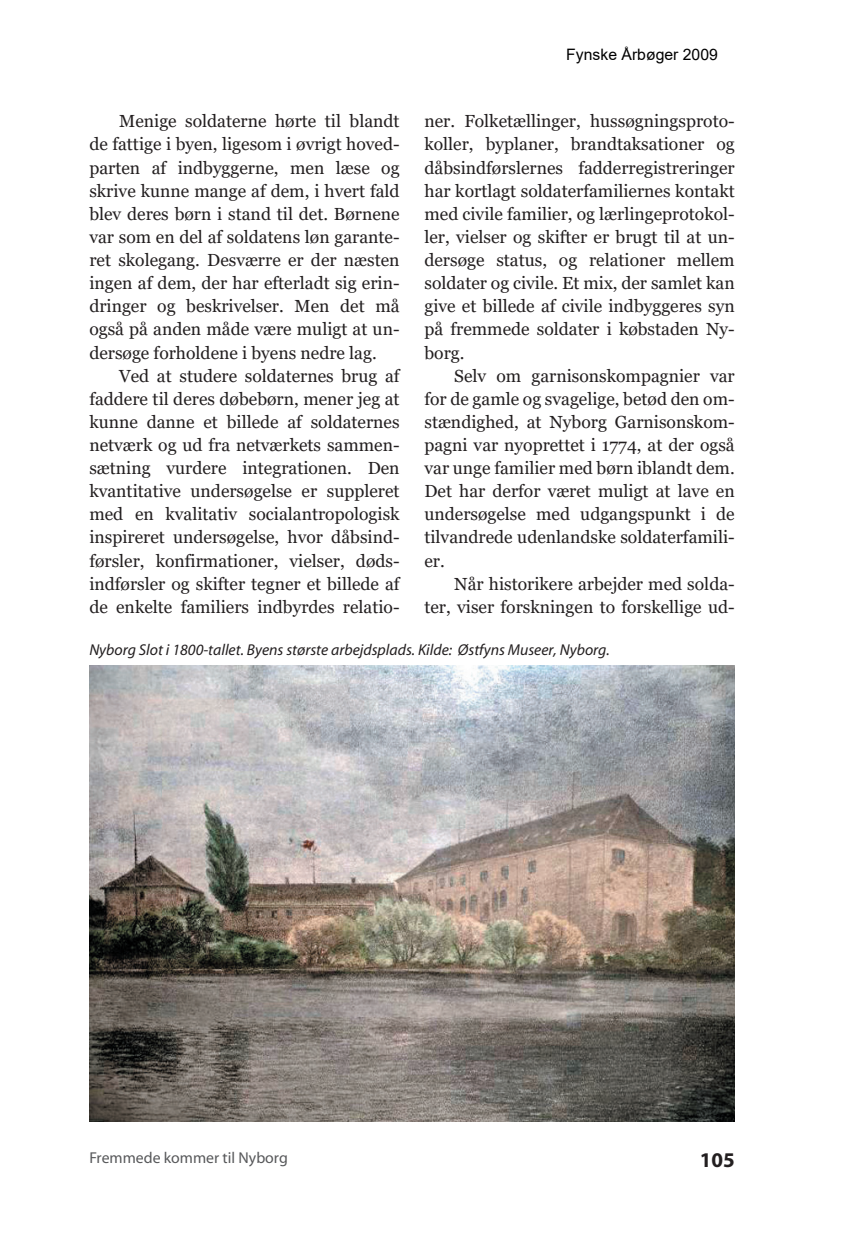
<style>
.page{position:relative;width:844px;height:1241px;background:#fff}
.page>*{position:absolute;margin:0;border:0;box-sizing:border-box;transform-origin:0 0}
.t1{font:700 21px "Myriad";color:#231f20}
.t2{font:17.5px/23.1px "Georgia";color:#231f20;text-align:justify}
.Billedtekst{font:italic 15.75px "Myriad";color:#231f20}
.t3{font:15.75px "Myriad";color:#57585a}
.t4{font:15.75px "Arial";color:#000}
</style>
<div class="page">
<img style="left:89px;top:665px;width:645px;height:456px">
<p class="t4" style="left:566px;top:43px;width:153px">Fynske Årbøger 2009</p>
<p class="t2" style="left:424px;top:110px;width:312px">ner. Folketællinger, hussøgningsproto&shy;koller, byplaner, brandtaksationer og dåbsindførslernes fadderregistreringer har kortlagt soldaterfamiliernes kontakt med civile familier, og lærlingeprotokol&shy;ler, vielser og skifter er brugt til at un&shy;dersøge status, og relationer mellem soldater og civile. Et mix, der samlet kan give et billede af civile indbyggeres syn på fremmede soldater i købstaden Ny&shy;borg.</p>
<p class="t2" style="left:424px;top:364px;width:312px;text-indent:30px">Selv om garnisonskompagnier var for de gamle og svagelige, betød den om&shy;stændighed, at Nyborg Garnisonskom&shy;pagni var nyoprettet i 1774, at der også var unge familier med børn iblandt dem.<br>Det har derfor været muligt at lave en undersøgelse med udgangspunkt i de tilvandrede udenlandske soldaterfamili&shy;er.</p>
<p class="t2" style="left:424px;top:572px;width:312px;text-align:right">Når historikere arbejder med solda&shy;ter, viser forskningen to forskellige ud-</p>
<p class="Billedtekst" style="left:89px;top:642px;width:522px">Nyborg Slot i 1800-tallet. Byens største arbejdsplads. Kilde: Østfyns Museer, Nyborg.</p>
<p class="t2" style="left:119px;top:110px;width:282px">Menige soldaterne hørte til blandt</p>
<p class="t2" style="left:89px;top:133px;width:312px">de fattige i byen, ligesom i øvrigt hoved-</p>
<p class="t2" style="left:89px;top:156px;width:312px">parten af indbyggerne, men læse og</p>
<p class="t2" style="left:89px;top:179px;width:312px">skrive kunne mange af dem, i hvert fald</p>
<p class="t2" style="left:89px;top:202px;width:312px">blev deres børn i stand til det. Børnene</p>
<p class="t2" style="left:89px;top:226px;width:312px">var som en del af soldatens løn garante-</p>
<p class="t2" style="left:89px;top:249px;width:312px">ret skolegang. Desværre er der næsten</p>
<p class="t2" style="left:89px;top:272px;width:312px">ingen af dem, der har efterladt sig erin-</p>
<p class="t2" style="left:89px;top:295px;width:312px">dringer og beskrivelser. Men det må</p>
<p class="t2" style="left:89px;top:318px;width:312px">også på anden måde være muligt at un-</p>
<p class="t2" style="left:89px;top:341px;width:289px">dersøge forholdene i byens nedre lag.</p>
<p class="t2" style="left:119px;top:364px;width:282px">Ved at studere soldaternes brug af</p>
<p class="t2" style="left:89px;top:387px;width:312px">faddere til deres døbebørn, mener jeg at</p>
<p class="t2" style="left:89px;top:410px;width:312px">kunne danne et billede af soldaternes</p>
<p class="t2" style="left:89px;top:433px;width:312px">netværk og ud fra netværkets sammen-</p>
<p class="t2" style="left:89px;top:457px;width:312px">sætning vurdere integrationen. Den</p>
<p class="t2" style="left:89px;top:480px;width:312px">kvantitative undersøgelse er suppleret</p>
<p class="t2" style="left:89px;top:503px;width:312px">med en kvalitativ socialantropologisk</p>
<p class="t2" style="left:89px;top:526px;width:312px">inspireret undersøgelse, hvor dåbsind-</p>
<p class="t2" style="left:89px;top:549px;width:312px">førsler, konfirmationer, vielser, døds-</p>
<p class="t2" style="left:89px;top:572px;width:312px">indførsler og skifter tegner et billede af</p>
<p class="t2" style="left:89px;top:595px;width:312px">de enkelte familiers indbyrdes relatio-</p>
<p class="t3" style="left:89px;top:1150px;width:200px">Fremmede kommer til Nyborg</p>
<p class="t1" style="left:699px;top:1149px;width:36px">105</p>
</div>
